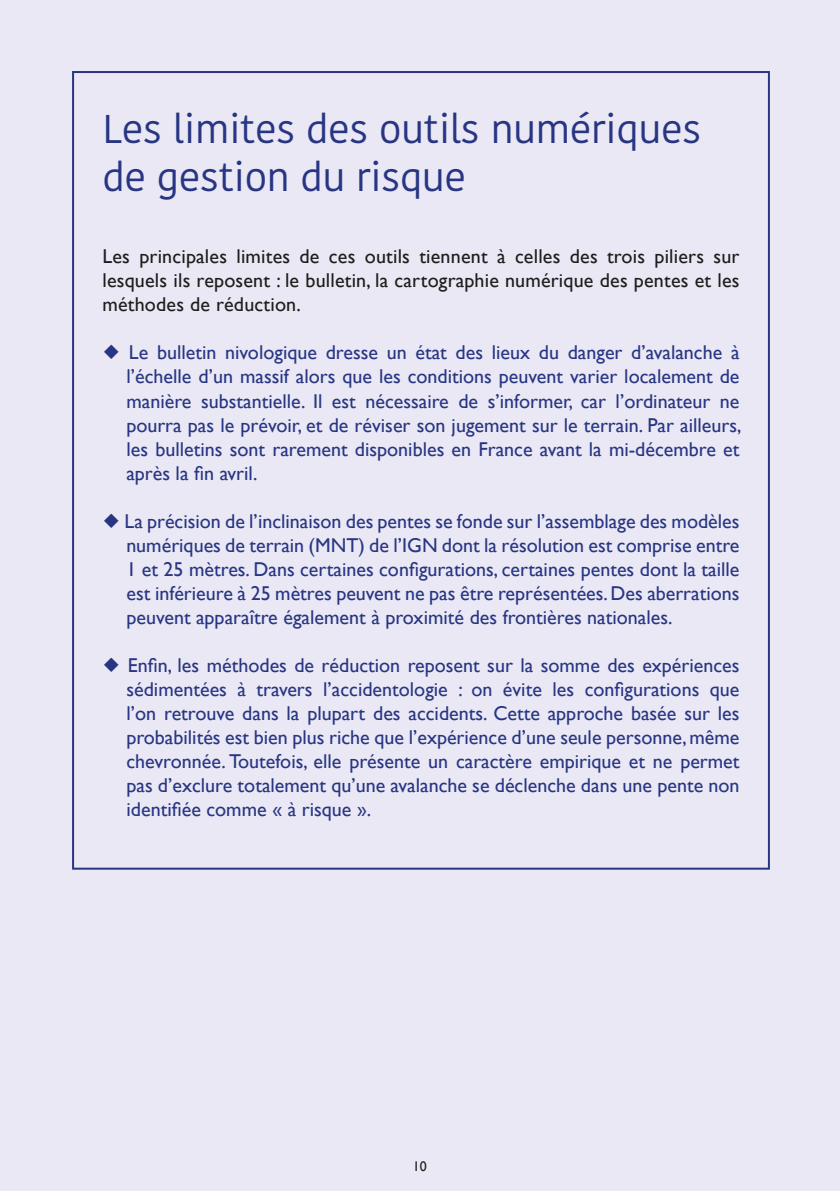
<style>
.page{position:relative;width:840px;height:1191px;background:#fff}
.page>*{position:absolute;margin:0;border:0;box-sizing:border-box;transform-origin:0 0}
.t1{font:40px/48px "Kohinoor Bangla";letter-spacing:-.01em;color:#283583}
.t2{font:20px/24px "Gill Sans";color:#283583;text-align:justify}
.t3{font:20px/24px "Gill Sans";letter-spacing:.01em;color:#1d1d1b;text-align:justify}
.t4{font:14px "Gill Sans";color:#1d1d1b}
</style>
<div class="page">
<div style="left:0;top:0;width:839px;height:1191px;background:#e9e8f4"></div>
<h1 class="t1" style="left:102px;top:105px;width:600px">Les limites des outils numériques de gestion du risque</h1>
<p class="t3" style="left:102px;top:244px;width:638px">Les principales limites de ces outils tiennent à celles des trois piliers sur lesquels ils reposent : le bulletin, la cartographie numérique des pentes et les méthodes de réduction.</p>
<p class="t2" style="left:126px;top:340px;width:616px">Le bulletin nivologique dresse un état des lieux du danger d’avalanche à l’échelle d’un massif alors que les conditions peuvent varier localement de manière substantielle. Il est nécessaire de s’informer, car l’ordinateur ne pourra pas le prévoir, et de réviser son jugement sur le terrain. Par ailleurs, les bulletins sont rarement disponibles en France avant la mi-décembre et après la fin avril.</p>
<p class="t2" style="left:124px;top:508px;width:616px">La précision de l’inclinaison des pentes se fonde sur l’assemblage des modèles numériques de terrain (MNT) de l’IGN dont la résolution est comprise entre 1 et 25 mètres. Dans certaines configurations, certaines pentes dont la taille est inférieure à 25 mètres peuvent ne pas être représentées. Des aberrations peuvent apparaître également à proximité des frontières nationales.</p>
<p class="t2" style="left:126px;top:652px;width:614px">Enfin, les méthodes de réduction reposent sur la somme des expériences sédimentées à travers l’accidentologie : on évite les configurations que l’on retrouve dans la plupart des accidents. Cette approche basée sur les probabilités est bien plus riche que l’expérience d’une seule personne, même chevronnée. Toutefois, elle présente un caractère empirique et ne permet pas d’exclure totalement qu’une avalanche se déclenche dans une pente non identifiée comme « à risque ».</p>
<p class="t4" style="left:413px;top:1158px;width:15px">10</p>
</div>
